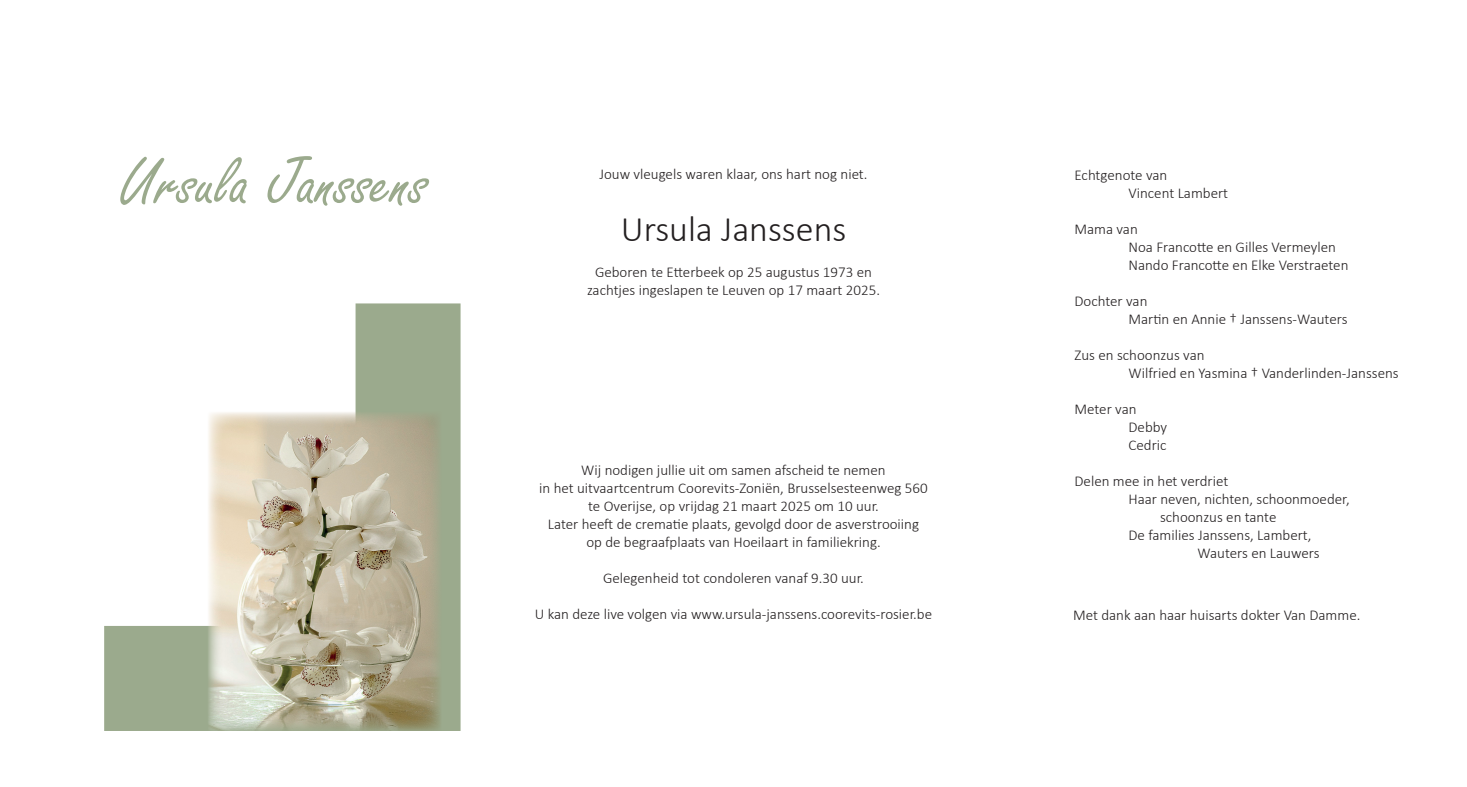
<style>
.page{position:relative;width:1467px;height:787px;background:#fff}
.page>*{position:absolute;margin:0;border:0;box-sizing:border-box;transform-origin:0 0}
.t1{font:72px "Freestyle Script";color:#9baa8d}
.t2{font:300 36px "Calibri";color:#231f20}
.t3{font:300 15px/18px "Calibri";color:#231f20}
</style>
<div class="page">
<div style="left:356px;top:303px;width:105px;height:428px;background:#9baa8d"></div>
<div style="left:104px;top:626px;width:346px;height:105px;background:#9baa8d"></div>
<img style="left:208px;top:412px;width:232px;height:319px">
<h1 class="t1" style="left:119px;top:143px;width:311px">Ursula Janssens</h1>
<p class="t3" style="left:599px;top:165px;width:270px">Jouw vleugels waren klaar, ons hart nog niet.</p>
<h2 class="t2" style="left:621px;top:206px;width:227px">Ursula Janssens</h2>
<p class="t3" style="left:587px;top:262px;width:294px;text-align:center">Geboren te Etterbeek op 25 augustus 1973 en zachtjes ingeslapen te Leuven op 17 maart 2025.</p>
<p class="t3" style="left:539px;top:460px;width:390px;text-align:center">Wij nodigen jullie uit om samen afscheid te nemen<br>in het uitvaartcentrum Coorevits-Zoniën, Brusselsesteenweg 560 te Overijse, op vrijdag 21 maart 2025 om 10 uur.<br>Later heeft de crematie plaats, gevolgd door de asverstrooiing op de begraafplaats van Hoeilaart in familiekring.</p>
<p class="t3" style="left:603px;top:568px;width:262px">Gelegenheid tot condoleren vanaf 9.30 uur.</p>
<p class="t3" style="left:535px;top:604px;width:399px">U kan deze live volgen via www.ursula-janssens.coorevits-rosier.be</p>
<p class="t3" style="left:1128px;top:166px;width:101px;text-indent:-54px">Echtgenote van<br>Vincent Lambert</p>
<p class="t3" style="left:1128px;top:220px;width:221px;text-indent:-54px">Mama van<br>Noa Francotte en Gilles Vermeylen<br>Nando Francotte en Elke Verstraeten</p>
<p class="t3" style="left:1128px;top:292px;width:220px;text-indent:-54px">Dochter van<br>Martin en Annie † Janssens-Wauters</p>
<p class="t3" style="left:1128px;top:346px;width:272px;text-indent:-54px">Zus en schoonzus van<br>Wilfried en Yasmina † Vanderlinden-Janssens</p>
<p class="t3" style="left:1128px;top:400px;width:40px;text-indent:-54px">Meter van<br>Debby<br>Cedric</p>
<p class="t3" style="left:1074px;top:472px;width:155px">Delen mee in het verdriet</p>
<p class="t3" style="left:1128px;top:490px;width:223px">Haar neven, nichten, schoonmoeder,</p>
<p class="t3" style="left:1160px;top:508px;width:118px">schoonzus en tante</p>
<p class="t3" style="left:1128px;top:526px;width:185px">De families Janssens, Lambert,</p>
<p class="t3" style="left:1197px;top:544px;width:123px">Wauters en Lauwers</p>
<p class="t3" style="left:1073px;top:605px;width:289px">Met dank aan haar huisarts dokter Van Damme.</p>
</div>
